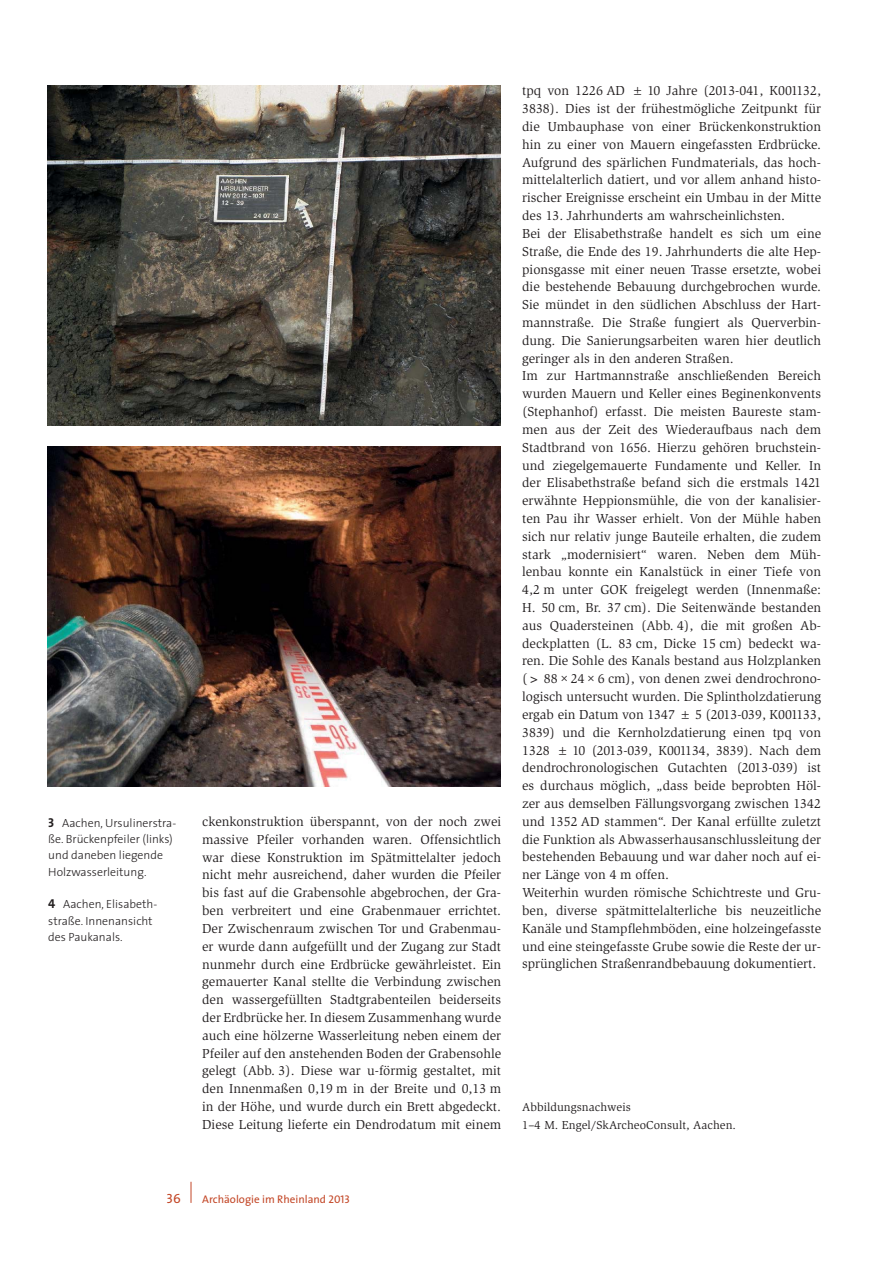
<style>
.page{position:relative;width:893px;height:1263px;background:#fff}
.page>*{position:absolute;margin:0;border:0;box-sizing:border-box;transform-origin:0 0}
.t1{font:13.35px/17.9px "Slimbach";color:#231f20}
.t2{font:13.35px "The Sans Caps";color:#c34727}
.t3{font:300 11.85px/16.4px "The Sans";color:#231f20}
.t4{font:11.85px/17.9px "Slimbach";letter-spacing:.005em;color:#231f20}
.t5{font:11.1px "The Sans";color:#c34727}
.s1{font-family:"The Sans Bold Caps";font-weight:400;font-size:12.9px}
.s2{font-family:"The Sans Caps"}
</style>
<div class="page">
<svg style="left:191px;top:1182px;width:1px;height:21px"></svg>
<img style="left:47px;top:86px;width:454px;height:340px">
<img style="left:47px;top:447px;width:454px;height:339px">
<p class="t3" style="left:48px;top:816px;width:129px"><span class="s1">3</span> Aachen, Ursulinerstra&shy;ße. Brückenpfeiler (links) und daneben liegende<br>Holzwasserleitung.</p>
<p class="t3" style="left:48px;top:897px;width:110px"><span class="s1">4</span> Aachen, Elisabeth&shy;straße. Innenansicht des Paukanals.</p>
<p class="t1" style="left:202px;top:814px;width:300px;text-align:justify">ckenkonstruktion überspannt, von der noch zwei massive Pfeiler vorhanden waren. Offensichtlich war diese Konstruktion im Spätmittelalter jedoch nicht mehr ausreichend, daher wurden die Pfeiler bis fast auf die Grabensohle abgebrochen, der Gra&shy;ben verbreitert und eine Grabenmauer errichtet.<br>Der Zwischenraum zwischen Tor und Grabenmau&shy;er wurde dann aufgefüllt und der Zugang zur Stadt nunmehr durch eine Erdbrücke gewährleistet. Ein gemauerter Kanal stellte die Verbindung zwischen den wassergefüllten Stadtgrabenteilen beiderseits der Erdbrücke her. In diesem Zusammenhang wurde auch eine hölzerne Wasserleitung neben einem der Pfeiler auf den anstehenden Boden der Grabensohle gelegt (Abb. 3). Diese war u-förmig gestaltet, mit den Innenmaßen 0,19 m in der Breite und 0,13 m in der Höhe, und wurde durch ein Brett abgedeckt.<br>Diese Leitung lieferte ein Dendrodatum mit einem</p>
<p class="t1" style="left:522px;top:83px;width:300px">tpq von 1226 AD ± 10 Jahre (2013-041, K001132, 3838). Dies ist der frühestmögliche Zeitpunkt für die Umbauphase von einer Brückenkonstruktion hin zu einer von Mauern eingefassten Erdbrücke.<br>Aufgrund des spärlichen Fundmaterials, das hoch&shy;mittelalterlich datiert, und vor allem anhand histo&shy;rischer Ereignisse erscheint ein Umbau in der Mitte des 13. Jahrhunderts am wahrscheinlichsten.<br>Bei der Elisabethstraße handelt es sich um eine Straße, die Ende des 19. Jahrhunderts die alte Hep&shy;pionsgasse mit einer neuen Trasse ersetzte, wobei die bestehende Bebauung durchgebrochen wurde.<br>Sie mündet in den südlichen Abschluss der Hart&shy;mannstraße. Die Straße fungiert als Querverbin&shy;dung. Die Sanierungsarbeiten waren hier deutlich geringer als in den anderen Straßen.<br>Im zur Hartmannstraße anschließenden Bereich wurden Mauern und Keller eines Beginenkonvents (Stephanhof) erfasst. Die meisten Baureste stam&shy;men aus der Zeit des Wiederaufbaus nach dem Stadtbrand von 1656. Hierzu gehören bruchstein&shy;und ziegelgemauerte Fundamente und Keller. In der Elisabethstraße befand sich die erstmals 1421 erwähnte Heppionsmühle, die von der kanalisier&shy;ten Pau ihr Wasser erhielt. Von der Mühle haben sich nur relativ junge Bauteile erhalten, die zudem stark „modernisiert“ waren. Neben dem Müh&shy;lenbau konnte ein Kanalstück in einer Tiefe von 4,2 m unter GOK freigelegt werden (Innenmaße:<br>H. 50 cm, Br. 37 cm). Die Seitenwände bestanden aus Quadersteinen (Abb. 4), die mit großen Ab&shy;deckplatten (L. 83 cm, Dicke 15 cm) bedeckt wa&shy;ren. Die Sohle des Kanals bestand aus Holzplanken (&gt; 88×24×6 cm), von denen zwei dendrochrono&shy;logisch untersucht wurden. Die Splintholzdatierung ergab ein Datum von 1347 ± 5 (2013-039, K001133, 3839) und die Kernholzdatierung einen tpq von 1328 ± 10 (2013-039, K001134, 3839). Nach dem dendrochronologischen Gutachten (2013-039) ist es durchaus möglich, „dass beide beprobten Höl&shy;zer aus demselben Fällungsvorgang zwischen 1342 und 1352 AD stammen“. Der Kanal erfüllte zuletzt die Funktion als Abwasserhausanschlussleitung der bestehenden Bebauung und war daher noch auf ei&shy;ner Länge von 4 m offen.<br>Weiterhin wurden römische Schichtreste und Gru&shy;ben, diverse spätmittelalterliche bis neuzeitliche Kanäle und Stampflehmböden, eine holzeingefasste und eine steingefasste Grube sowie die Reste der ur&shy;sprünglichen Straßenrandbebauung dokumentiert.</p>
<p class="t4" style="left:522px;top:1099px;width:215px">Abbildungsnachweis<br>1–4 M. Engel/SkArcheoConsult, Aachen.</p>
<p class="t2" style="left:167px;top:1194px;width:16px">36</p>
<p class="t5" style="left:202px;top:1195px;width:149px">Archäologie im Rheinland <span class="s2">2013</span></p>
</div>
